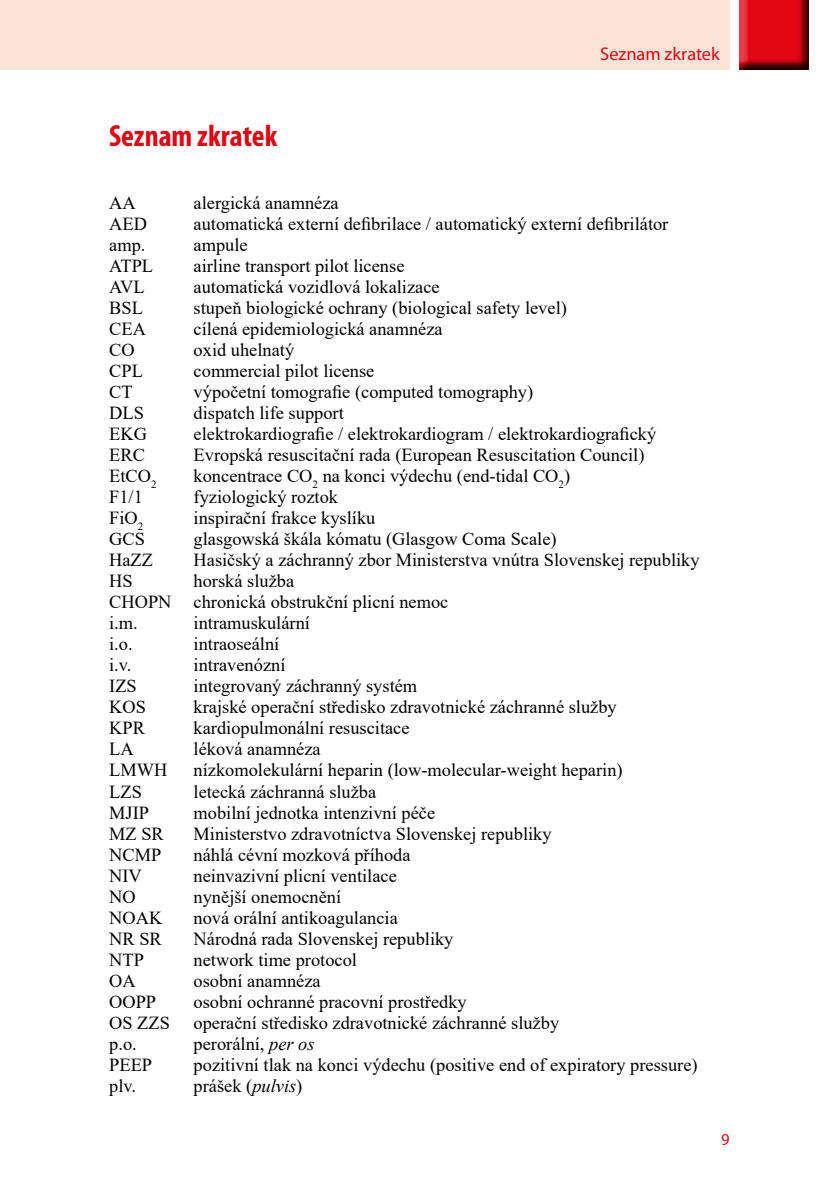
<style>
.page{position:relative;width:829px;height:1191px;background:#fff}
.page>*{position:absolute;margin:0;border:0;box-sizing:border-box;transform-origin:0 0}
.t1{font:700 condensed 30.62px "Myriad Pro";color:#e30613}
.t2{font:18.38px/21px "Times New Roman";color:#000}
.t3{font:18.38px "Myriad Pro";color:#e30613}
.t4{font:16.62px "Myriad Pro";color:#e30613}
.s1{font-style:italic}
</style>
<div class="page">
<div style="left:0;top:0;width:729px;height:69px;background:#fce3d7"></div>
<div style="left:739px;top:0;width:71px;height:72px;background:#000;opacity:.75"></div>
<h1 class="t1" style="left:109px;top:117px;width:170px">Seznam zkratek</h1>
<p class="t3" style="left:600px;top:42px;width:121px">Seznam zkratek</p>
<p class="t2" style="left:109px;top:192px;width:28px">AA</p>
<p class="t2" style="left:193px;top:192px;width:147px">alergická anamnéza</p>
<p class="t2" style="left:109px;top:213px;width:39px">AED</p>
<p class="t2" style="left:193px;top:213px;width:476px">automatická externí defibrilace / automatický externí defibrilátor</p>
<p class="t2" style="left:109px;top:234px;width:38px">amp.</p>
<p class="t2" style="left:193px;top:234px;width:56px">ampule</p>
<p class="t2" style="left:109px;top:255px;width:45px">ATPL</p>
<p class="t2" style="left:193px;top:255px;width:212px">airline transport pilot license</p>
<p class="t2" style="left:109px;top:276px;width:37px">AVL</p>
<p class="t2" style="left:193px;top:276px;width:247px">automatická vozidlová lokalizace</p>
<p class="t2" style="left:109px;top:297px;width:35px">BSL</p>
<p class="t2" style="left:193px;top:297px;width:374px">stupeň biologické ochrany (biological safety level)</p>
<p class="t2" style="left:109px;top:318px;width:38px">CEA</p>
<p class="t2" style="left:193px;top:318px;width:251px">cílená epidemiologická anamnéza</p>
<p class="t2" style="left:109px;top:339px;width:27px">CO</p>
<p class="t2" style="left:193px;top:339px;width:102px">oxid uhelnatý</p>
<p class="t2" style="left:109px;top:360px;width:35px">CPL</p>
<p class="t2" style="left:194px;top:360px;width:182px">commercial pilot license</p>
<p class="t2" style="left:109px;top:381px;width:25px">CT</p>
<p class="t2" style="left:194px;top:381px;width:341px">výpočetní tomografie (computed tomography)</p>
<p class="t2" style="left:109px;top:402px;width:36px">DLS</p>
<p class="t2" style="left:194px;top:402px;width:152px">dispatch life support</p>
<p class="t2" style="left:109px;top:423px;width:39px">EKG</p>
<p class="t2" style="left:194px;top:423px;width:464px">elektrokardiografie / elektrokardiogram / elektrokardiografický</p>
<p class="t2" style="left:109px;top:444px;width:37px">ERC</p>
<p class="t2" style="left:194px;top:444px;width:452px">Evropská resuscitační rada (European Resuscitation Council)</p>
<p class="t2" style="left:109px;top:465px;width:49px">EtCO<sub>2</sub></p>
<p class="t2" style="left:193px;top:465px;width:378px">koncentrace CO<sub>2</sub> na konci výdechu (end‑tidal CO<sub>2</sub>)</p>
<p class="t2" style="left:109px;top:486px;width:35px">F1/1</p>
<p class="t2" style="left:193px;top:486px;width:146px">fyziologický roztok</p>
<p class="t2" style="left:109px;top:507px;width:36px">FiO<sub>2</sub></p>
<p class="t2" style="left:193px;top:507px;width:183px">inspirační frakce kyslíku</p>
<p class="t2" style="left:109px;top:528px;width:37px">GCS</p>
<p class="t2" style="left:193px;top:528px;width:364px">glasgowská škála kómatu (Glasgow Coma Scale)</p>
<p class="t2" style="left:109px;top:549px;width:45px">HaZZ</p>
<p class="t2" style="left:193px;top:549px;width:507px">Hasičský a záchranný zbor Ministerstva vnútra Slovenskej republiky</p>
<p class="t2" style="left:109px;top:570px;width:25px">HS</p>
<p class="t2" style="left:109px;top:570px;width:340px;text-indent:84px">horská služba<br>CHOPN chronická obstrukční plicní nemoc i.m.</p>
<p class="t2" style="left:193px;top:612px;width:118px">intramuskulární</p>
<p class="t2" style="left:109px;top:633px;width:25px">i.o.</p>
<p class="t2" style="left:193px;top:633px;width:87px">intraoseální</p>
<p class="t2" style="left:109px;top:654px;width:24px">i.v.</p>
<p class="t2" style="left:193px;top:654px;width:93px">intravenózní</p>
<p class="t2" style="left:109px;top:675px;width:29px">IZS</p>
<p class="t2" style="left:193px;top:675px;width:225px">integrovaný záchranný systém</p>
<p class="t2" style="left:109px;top:696px;width:38px">KOS</p>
<p class="t2" style="left:193px;top:696px;width:424px">krajské operační středisko zdravotnické záchranné služby</p>
<p class="t2" style="left:109px;top:717px;width:37px">KPR</p>
<p class="t2" style="left:193px;top:717px;width:217px">kardiopulmonální resuscitace</p>
<p class="t2" style="left:109px;top:738px;width:26px">LA</p>
<p class="t2" style="left:193px;top:738px;width:129px">léková anamnéza</p>
<p class="t2" style="left:109px;top:759px;width:60px">LMWH</p>
<p class="t2" style="left:193px;top:759px;width:430px">nízkomolekulární heparin (low‑molecular‑weight heparin)</p>
<p class="t2" style="left:109px;top:780px;width:34px">LZS</p>
<p class="t2" style="left:193px;top:780px;width:184px">letecká záchranná služba</p>
<p class="t2" style="left:109px;top:801px;width:41px">MJIP</p>
<p class="t2" style="left:193px;top:801px;width:243px">mobilní jednotka intenzivní péče</p>
<p class="t2" style="left:109px;top:822px;width:56px">MZ SR</p>
<p class="t2" style="left:193px;top:822px;width:359px">Ministerstvo zdravotníctva Slovenskej republiky</p>
<p class="t2" style="left:109px;top:843px;width:54px">NCMP</p>
<p class="t2" style="left:193px;top:843px;width:218px">náhlá cévní mozková příhoda</p>
<p class="t2" style="left:109px;top:864px;width:34px">NIV</p>
<p class="t2" style="left:193px;top:864px;width:205px">neinvazivní plicní ventilace</p>
<p class="t2" style="left:109px;top:885px;width:28px">NO</p>
<p class="t2" style="left:193px;top:885px;width:149px">nynější onemocnění</p>
<p class="t2" style="left:109px;top:906px;width:55px">NOAK</p>
<p class="t2" style="left:193px;top:906px;width:206px">nová orální antikoagulancia</p>
<p class="t2" style="left:109px;top:927px;width:54px">NR SR</p>
<p class="t2" style="left:193px;top:927px;width:261px">Národná rada Slovenskej republiky</p>
<p class="t2" style="left:109px;top:948px;width:36px">NTP</p>
<p class="t2" style="left:193px;top:948px;width:165px">network time protocol</p>
<p class="t2" style="left:109px;top:969px;width:28px">OA</p>
<p class="t2" style="left:193px;top:969px;width:129px">osobní anamnéza</p>
<p class="t2" style="left:109px;top:990px;width:48px">OOPP</p>
<p class="t2" style="left:193px;top:990px;width:275px">osobní ochranné pracovní prostředky</p>
<p class="t2" style="left:109px;top:1011px;width:62px">OS ZZS</p>
<p class="t2" style="left:193px;top:1011px;width:367px">operační středisko zdravotnické záchranné služby</p>
<p class="t2" style="left:109px;top:1032px;width:29px">p.o.</p>
<p class="t2" style="left:193px;top:1032px;width:122px">perorální, <span class="s1">per os</span></p>
<p class="t2" style="left:109px;top:1053px;width:44px">PEEP</p>
<p class="t2" style="left:193px;top:1053px;width:505px">pozitivní tlak na konci výdechu (positive end of expiratory pressure)</p>
<p class="t2" style="left:109px;top:1074px;width:28px">plv.</p>
<p class="t2" style="left:193px;top:1074px;width:110px">prášek (<span class="s1">pulvis</span>)</p>
<p class="t4" style="left:721px;top:1128px;width:10px">9</p>
</div>
